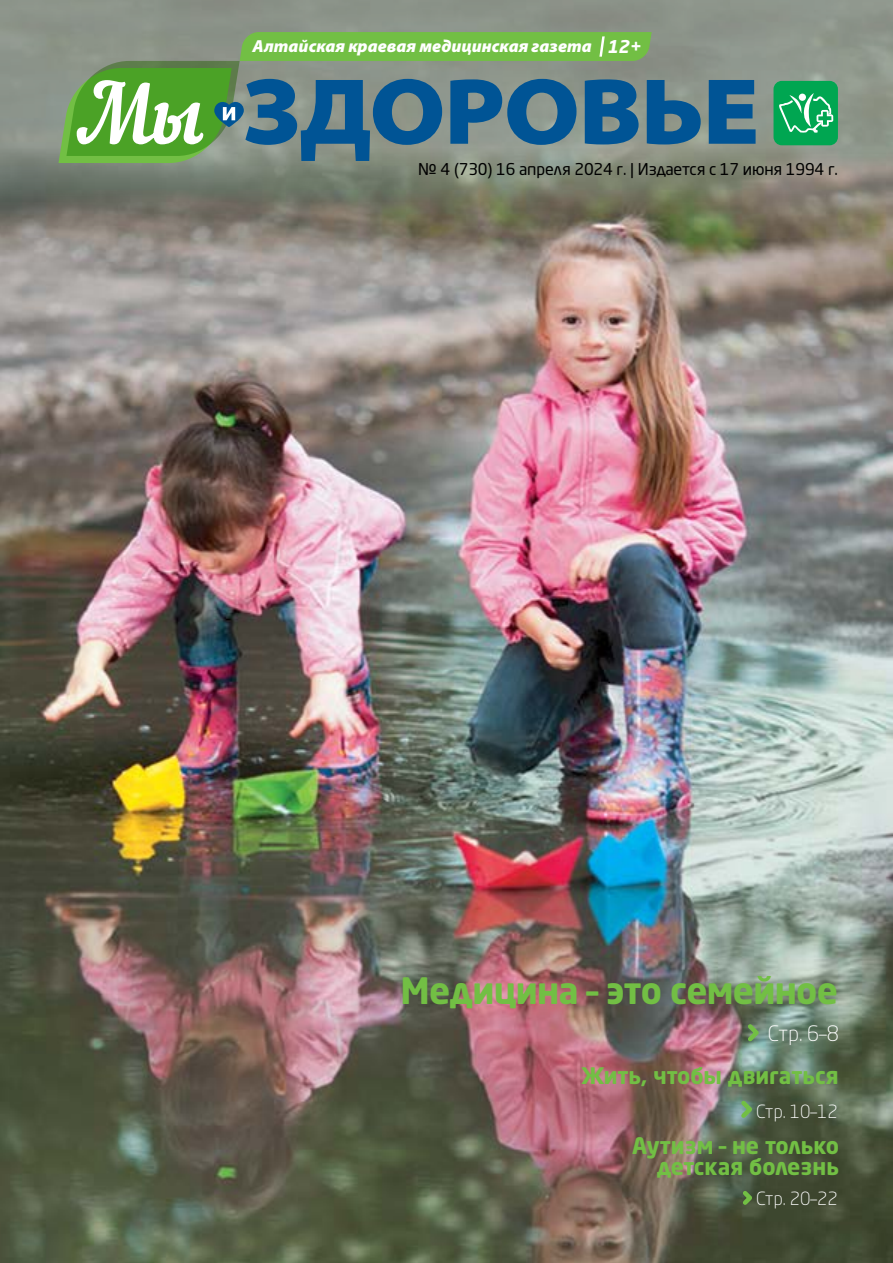
<style>
.page{position:relative;width:893px;height:1263px;background:#fff}
.page>*{position:absolute;margin:0;border:0;box-sizing:border-box;transform-origin:0 0}
.t1{font:700 36px "Neo Sans Pro";letter-spacing:-.02em;color:#72bf44}
.t2{font:700 22.5px/21px "Neo Sans Pro";color:#72bf44;text-align:right}
.t3{font:300 21px "Neo Sans Pro";color:#fff}
.t4{font:300 18px "Neo Sans Pro";color:#fff}
.t5{font:italic 900 17.4px "Myriad Pro";color:#fff}
.t6{font:16.05px "Neo Sans Pro";letter-spacing:-.01em;color:#000}
.s1{font-family:"Neo Sans Pro";font-weight:700}
</style>
<div class="page">
<img style="left:0;top:276px;width:893px;height:987px">
<svg style="left:0;top:0;width:893px;height:276px;background:#88887c"></svg>
<svg style="left:59px;top:32px;width:697px;height:131px;background:#66917b"></svg>
<div style="left:773px;top:81px;width:65px;height:64px;background:#00a651;border-radius:8px"></div>
<svg style="left:779px;top:93px;width:54px;height:40px"></svg>
<svg style="left:744px;top:1020px;width:19px;height:25px"></svg>
<svg style="left:737px;top:1096px;width:19px;height:26px"></svg>
<svg style="left:739px;top:1187px;width:17px;height:22px"></svg>
<p class="t5" style="left:253px;top:35px;width:389px">Алтайская краевая медицинская газета <span class="s1">12+</span></p>
<p class="t6" style="left:418px;top:159px;width:421px">№ 4 (730) 16 апреля 2024 г. | Издается с 17 июня 1994 г.</p>
<h1 class="t1" style="left:400px;top:968px;width:439px">Медицина – это семейное</h1>
<p class="t3" style="left:768px;top:1021px;width:73px">Стр. 6–8</p>
<p class="t2" style="left:581px;top:1064px;width:259px">Жить, чтобы двигаться</p>
<p class="t4" style="left:756px;top:1101px;width:83px">Стр. 10–12</p>
<p class="t2" style="left:632px;top:1134px;width:208px">Аутизм – не только детская болезнь</p>
<p class="t4" style="left:756px;top:1187px;width:83px">Стр. 20–22</p>
</div>
